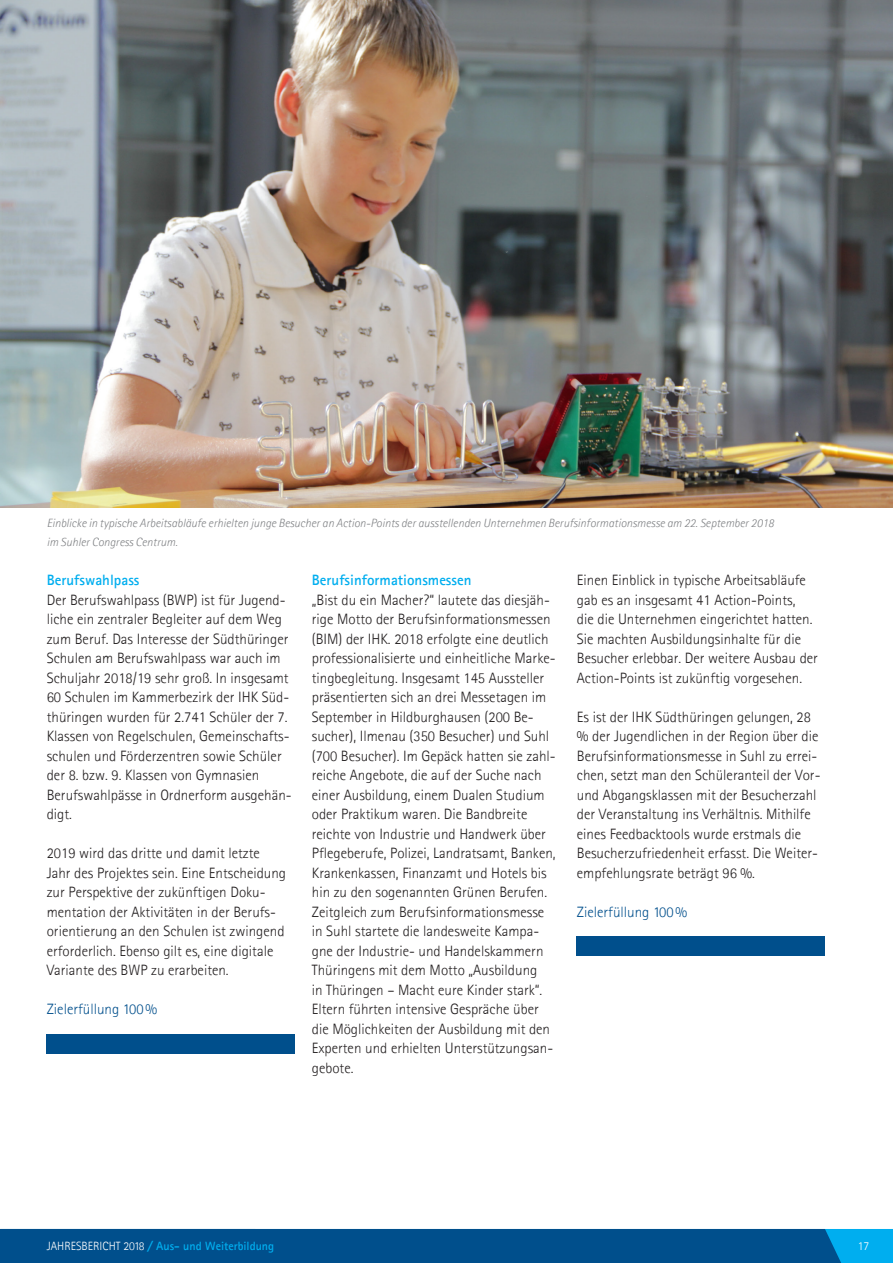
<style>
.page{position:relative;width:893px;height:1263px;background:#fff}
.page>*{position:absolute;margin:0;border:0;box-sizing:border-box;transform-origin:0 0}
.Copy_Text{font:300 15px/19.5px "Agfa Rotis Sans Serif";color:#231f20}
.Copy_Text-2{font:700 15px "Agfa Rotis Sans Serif";color:#00aeef}
.Copy_Text-3{font:300 15px "Agfa Rotis Sans Serif";color:#004f8c}
.Bildunterschrift{font:italic 300 12px/19.5px "Agfa Rotis Sans Serif";color:#808285}
.Copy_Text-4{font:700 12px "Agfa Rotis Sans Serif";color:#00aeef}
.t1{font:300 12px "Agfa Rotis Sans Serif";color:#fff}
.s1{font-weight:300;color:#fff}
.s2{font-style:italic}
</style>
<div class="page">
<div style="left:0;top:1229px;width:893px;height:34px;background:#004f8c"></div>
<div style="left:47px;top:1034px;width:248px;height:20px;background:#004f8c"></div>
<div style="left:577px;top:936px;width:248px;height:19px;background:#004f8c"></div>
<img style="left:0;top:0;width:893px;height:507px">
<p class="Bildunterschrift" style="left:47px;top:513px;width:729px">Einblicke in typische Arbeitsabläufe erhielten junge Besucher an Action-Points der ausstellenden Unternehmen Berufsinformationsmesse am 22. September 2018 im Suhler Congress Centrum.</p>
<p class="Copy_Text-2" style="left:47px;top:571px;width:94px">Berufswahlpass</p>
<p class="Copy_Text" style="left:47px;top:590px;width:246px">Der Berufswahlpass (BWP) ist für Jugend&shy;liche ein zentraler Begleiter auf dem Weg zum Beruf. Das Interesse der Südthüringer Schulen am Berufswahlpass war auch im Schuljahr 2018/19 sehr groß. In insgesamt 60 Schulen im Kammerbezirk der IHK Süd&shy;thüringen wurden für 2.741 Schüler der 7.<br>Klassen von Regelschulen, Gemeinschafts&shy;schulen und Förderzentren sowie Schüler der 8. bzw. 9. Klassen von Gymnasien Berufswahlpässe in Ordnerform ausgehän&shy;digt.</p>
<p class="Copy_Text" style="left:47px;top:843px;width:241px">2019 wird das dritte und damit letzte Jahr des Projektes sein. Eine Entscheidung zur Perspektive der zukünftigen Doku&shy;mentation der Aktivitäten in der Berufs&shy;orientierung an den Schulen ist zwingend erforderlich. Ebenso gilt es, eine digitale Variante des BWP zu erarbeiten.</p>
<p class="Copy_Text-3" style="left:47px;top:1000px;width:112px">Zielerfüllung 100%</p>
<p class="Copy_Text-2" style="left:312px;top:571px;width:161px">Berufsinformationsmessen</p>
<p class="Copy_Text" style="left:312px;top:590px;width:245px">„Bist du ein Macher?“ lautete das diesjäh&shy;rige Motto der Berufsinformationsmessen (BIM) der IHK. 2018 erfolgte eine deutlich professionalisierte und einheitliche Marke&shy;tingbegleitung. Insgesamt 145 Aussteller präsentierten sich an drei Messetagen im September in Hildburghausen (200 Be&shy;sucher), Ilmenau (350 Besucher) und Suhl (700 Besucher). Im Gepäck hatten sie zahl&shy;reiche Angebote, die auf der Suche nach einer Ausbildung, einem Dualen Studium oder Praktikum waren. Die Bandbreite reichte von Industrie und Handwerk über Pflegeberufe, Polizei, Landratsamt, Banken, Krankenkassen, Finanzamt und Hotels bis hin zu den sogenannten Grünen Berufen.<br>Zeitgleich zum Berufsinformationsmesse in Suhl startete die landesweite Kampa&shy;gne der Industrie- und Handelskammern Thüringens mit dem Motto „Ausbildung<br>in Thüringen – Macht eure Kinder stark“.<br>Eltern führten intensive Gespräche über die Möglichkeiten der Ausbildung mit den Experten und erhielten Unterstützungsan&shy;gebote.</p>
<p class="Copy_Text" style="left:577px;top:570px;width:243px">Einen Einblick in typische Arbeitsabläufe gab es an insgesamt 41 Action-Points,<br>die die Unternehmen eingerichtet hatten.<br>Sie machten Ausbildungsinhalte für die Besucher erlebbar. Der weitere Ausbau der Action-Points ist zukünftig vorgesehen.</p>
<p class="Copy_Text" style="left:577px;top:707px;width:245px">Es ist der IHK Südthüringen gelungen, 28 % der Jugendlichen in der Region über die Berufsinformationsmesse in Suhl zu errei&shy;chen, setzt man den Schüleranteil der Vor&shy;und Abgangsklassen mit der Besucherzahl der Veranstaltung ins Verhältnis. Mithilfe eines Feedbacktools wurde erstmals die Besucherzufriedenheit erfasst. Die Weiter&shy;empfehlungsrate beträgt 96 %.</p>
<p class="Copy_Text-3" style="left:577px;top:903px;width:112px">Zielerfüllung 100%</p>
<p class="Copy_Text-4" style="left:47px;top:1238px;width:229px"><span class="s1">JAHRESBERICHT 2018</span> <span class="s2">/</span> Aus- und Weiterbildung</p>
<p class="t1" style="left:858px;top:1239px;width:13px">17</p>
</div>
